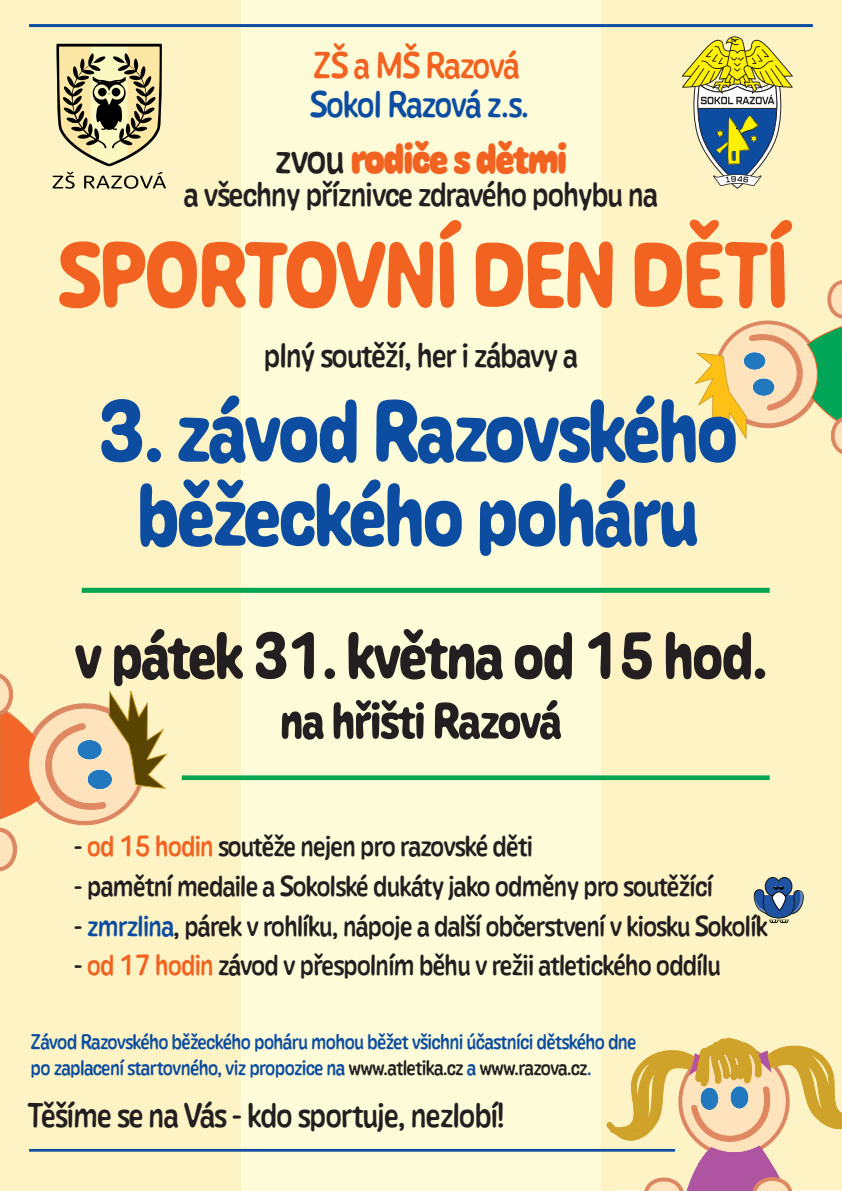
<style>
.page{position:relative;width:842px;height:1191px;background:#fef3c4}
.page>*{position:absolute;margin:0;border:0;box-sizing:border-box;transform-origin:0 0}
.t1{font:90.6px "Caraque Medium Melted";color:#f26221}
.t2{font:86.1px/84px "Caraque Medium Melted";color:#0d4da1;text-align:center}
.t3{font:64.5px "Caraque Medium Melted";color:#231f20}
.t4{font:50px "Caraque Medium Melted";color:#231f20}
.t5{font:42px "Caraque Bold Melted";color:#f26221}
.t6{font:37.3px "Caraque Regular Melted";letter-spacing:-.005em;color:#0d4da1}
.t7{font:37.3px "Caraque Regular Melted";letter-spacing:-.005em;color:#f26221}
.t8{font:34.4px "Caraque Regular Melted";color:#231f20}
.t9{font:34px "Caraque Regular Melted";color:#231f20}
.t10{font:29.2px "Caraque Regular Melted";color:#231f20}
.t11{font:21.3px/25.6px "Caraque Regular Melted";color:#0d4da1}
.s1{font-family:"Caraque Regular Melted";color:#231f20}
.s2{color:#f26221}
.s3{color:#0d4da1}
.s4{color:#231f20}
</style>
<div class="page">
<div style="left:241px;top:0;width:360px;height:1191px;background:#fdfbd8"></div>
<svg style="left:56px;top:44px;width:106px;height:122px;background:#aea47c"></svg>
<svg style="left:52px;top:172px;width:23px;height:17px"></svg>
<svg style="left:84px;top:172px;width:82px;height:17px"></svg>
<svg style="left:682px;top:36px;width:111px;height:153px;background:#b9bd87"></svg>
<div style="left:182px;top:775px;width:588px;height:5px;background:#00a54f"></div>
<svg style="left:0;top:674px;width:167px;height:197px;background:#eacb9e"></svg>
<svg style="left:695px;top:280px;width:147px;height:174px;background:#e1d9a4"></svg>
<div style="left:82px;top:588px;width:688px;height:5px;background:#00a54f"></div>
<hr style="left:29px;top:24px;width:784px;height:3px;background:#0d4da1">
<hr style="left:29px;top:1149px;width:646px;height:2px;background:#0d4da1">
<svg style="left:752px;top:877px;width:54px;height:46px;background:#8595a2"></svg>
<svg style="left:607px;top:1038px;width:235px;height:152px;background:#e6c898"></svg>
<p class="t7" style="left:313px;top:43px;width:207px">ZŠ a MŠ Razová</p>
<p class="t6" style="left:310px;top:82px;width:220px">Sokol Razová z.s.</p>
<h3 class="t5" style="left:275px;top:132px;width:293px"><span class="s1">zvou</span> rodiče s dětmi</h3>
<p class="t9" style="left:184px;top:174px;width:475px">a všechny příznivce zdravého pohybu na</p>
<h1 class="t1" style="left:59px;top:219px;width:731px">SPORTOVNÍ DEN DĚTÍ</h1>
<p class="t9" style="left:264px;top:334px;width:315px">plný soutěží, her i zábavy a</p>
<h2 class="t2" style="left:98px;top:388px;width:641px">3. závod Razovského běžeckého poháru</h2>
<h3 class="t3" style="left:75px;top:616px;width:693px">v pátek 31. května od 15 hod.</h3>
<h3 class="t4" style="left:280px;top:690px;width:282px">na hřišti Razová</h3>
<p class="t10" style="left:74px;top:828px;width:460px">- <span class="s2">od 15 hodin</span> soutěže nejen pro razovské děti</p>
<p class="t10" style="left:74px;top:868px;width:640px">- pamětní medaile a Sokolské dukáty jako odměny pro soutěžící</p>
<p class="t10" style="left:74px;top:908px;width:695px">- <span class="s3">zmrzlina</span>, párek v rohlíku, nápoje a další občerstvení v kiosku Sokolík</p>
<p class="t10" style="left:74px;top:947px;width:648px">- <span class="s2">od 17 hodin</span> závod v přespolním běhu v režii atletického oddílu</p>
<p class="t11" style="left:31px;top:1028px;width:607px">Závod Razovského běžeckého poháru mohou běžet všichni účastníci dětského dne po zaplacení startovného, viz propozice na <span class="s4">www.atletika.cz</span> a <span class="s4">www.razova.cz</span>.</p>
<p class="t8" style="left:28px;top:1094px;width:478px">Těšíme se na Vás - kdo sportuje, nezlobí!</p>
</div>
